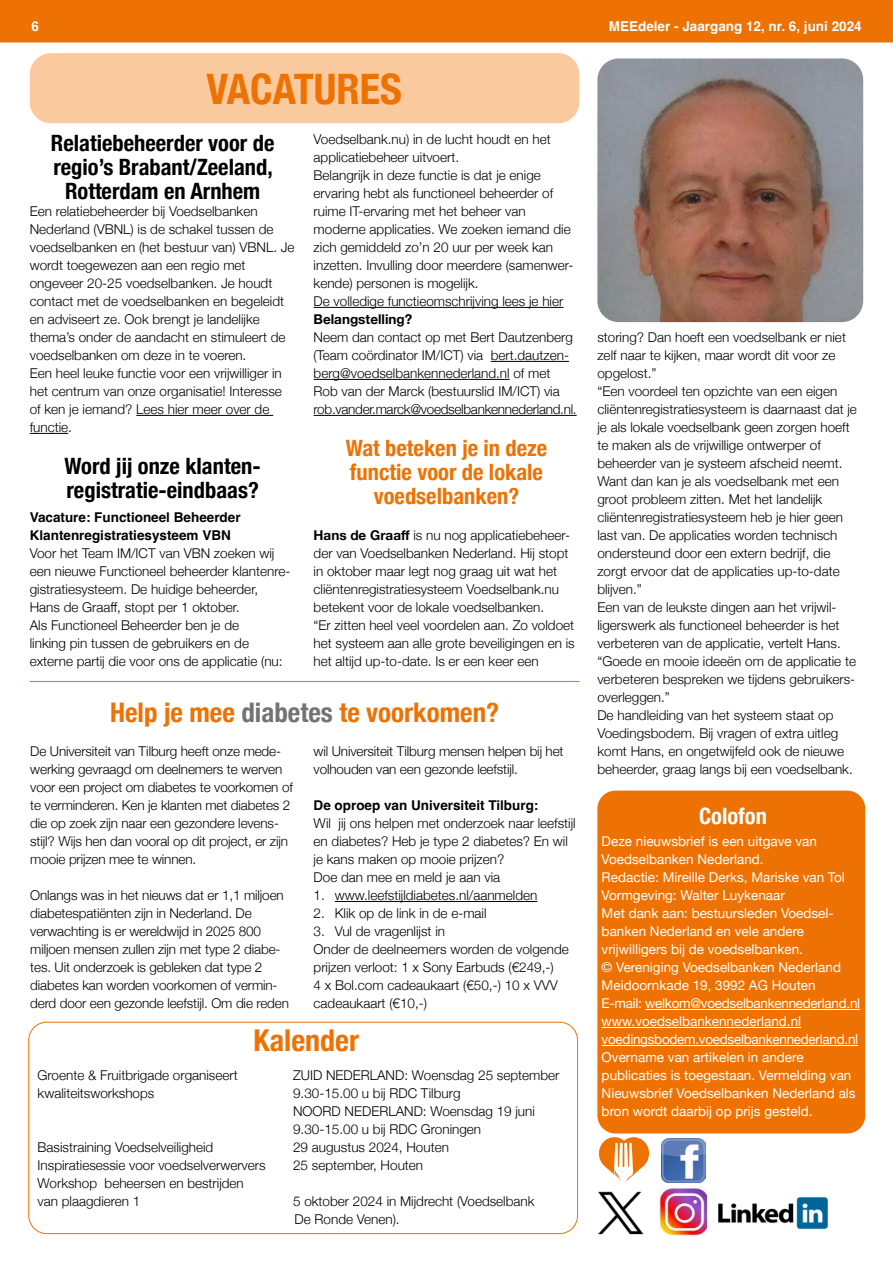
<style>
.page{position:relative;width:893px;height:1263px;background:#fff}
.page>*{position:absolute;margin:0;border:0;box-sizing:border-box;transform-origin:0 0}
.t1{font:700 condensed 42px "Helvetica Neue";color:#ee7203}
.t2{font:700 condensed 30px "Helvetica Neue";color:#ee7203}
.t3{font:700 condensed 27px "Helvetica Neue";color:#ee7203}
.t4{font:700 condensed 22.5px/24px "Helvetica Neue";color:#000;text-align:center}
.t5{font:700 condensed 22.5px/24px "Helvetica Neue";color:#ee7203;text-align:center}
.t6{font:700 condensed 22.5px "Helvetica Neue";color:#fff}
.t7{font:300 13.5px/18px "Helvetica Neue";color:#000}
.t8{font:13.5px/18px "Helvetica Neue";color:#fff}
.t9{font:700 13.5px/18px "Helvetica";color:#000}
.t10{font:700 13.5px "Helvetica";color:#fff}
.t11{font:700 13.5px "Helvetica Neue";color:#000}
.s1{font-weight:700}
.s2{color:#747373}
</style>
<div class="page">
<div style="left:0;top:0;width:893px;height:43px;background:#ee7203;border:2px solid #ee7203"></div>
<div style="left:597px;top:791px;width:268px;height:342px;background:#ee7203;border-radius:18px"></div>
<hr style="left:645px;top:1009px;width:215px;height:1px;background:#fff">
<hr style="left:602px;top:1027px;width:199px;height:1px;background:#fff">
<hr style="left:602px;top:1045px;width:256px;height:1px;background:#fff">
<img style="left:661px;top:1138px;width:44px;height:44px">
<img style="left:598px;top:1191px;width:46px;height:44px">
<img style="left:718px;top:1197px;width:110px;height:33px">
<svg style="left:599px;top:1137px;width:50px;height:44px"></svg>
<img style="left:659px;top:1186px;width:47px;height:50px">
<div style="left:28px;top:1022px;width:550px;height:212px;border:1px solid #ee7203;border-radius:18px"></div>
<div style="left:30px;top:53px;width:549px;height:70px;background:#fbc99e;border-radius:21px"></div>
<hr style="left:136px;top:415px;width:137px;height:1px;background:#000">
<hr style="left:30px;top:433px;width:38px;height:1px;background:#000">
<hr style="left:314px;top:307px;width:249px;height:1px;background:#000">
<hr style="left:491px;top:361px;width:78px;height:1px;background:#000">
<hr style="left:314px;top:379px;width:196px;height:1px;background:#000">
<hr style="left:314px;top:415px;width:263px;height:1px;background:#000">
<img style="left:597px;top:58px;width:266px;height:264px">
<hr style="left:30px;top:681px;width:549px;height:1px;background:#ee7203">
<hr style="left:335px;top:901px;width:202px;height:1px;background:#000">
<p class="t10" style="left:31px;top:18px;width:9px">6</p>
<p class="t10" style="left:609px;top:18px;width:254px">MEEdeler - Jaargang 12, nr. 6, juni 2024</p>
<h1 class="t1" style="left:207px;top:54px;width:197px">VACATURES</h1>
<h3 class="t4" style="left:51px;top:130px;width:225px">Relatiebeheerder voor de regio’s Brabant/Zeeland,<br>Rotterdam en Arnhem</h3>
<p class="t7" style="left:30px;top:201px;width:266px">Een relatiebeheerder bij Voedselbanken Nederland (VBNL) is de schakel tussen de voedselbanken en (het bestuur van) VBNL. Je wordt toegewezen aan een regio met ongeveer 20-25 voedselbanken. Je houdt contact met de voedselbanken en begeleidt en adviseert ze. Ook brengt je landelijke thema’s onder de aandacht en stimuleert de voedselbanken om deze in te voeren.<br>Een heel leuke functie voor een vrijwilliger in het centrum van onze organisatie! Interesse of ken je iemand? Lees hier meer over de functie.</p>
<h3 class="t4" style="left:65px;top:452px;width:198px;text-align:left">Word jij onze klanten&shy;registratie-eindbaas?</h3>
<p class="t9" style="left:30px;top:510px;width:212px">Vacature: Functioneel Beheerder<br>Klantenregistratiesysteem VBN</p>
<p class="t7" style="left:30px;top:543px;width:262px">Voor het Team IM/ICT van VBN zoeken wij een nieuwe Functioneel beheerder klantenre&shy;gistratiesysteem. De huidige beheerder, Hans de Graaff, stopt per 1 oktober.<br>Als Functioneel Beheerder ben je de<br>linking pin tussen de gebruikers en de externe partij die voor ons de applicatie (nu:</p>
<p class="t7" style="left:314px;top:129px;width:261px">Voedselbank.nu) in de lucht houdt en het applicatiebeheer uitvoert.<br>Belangrijk in deze functie is dat je enige ervaring hebt als functioneel beheerder of ruime IT-ervaring met het beheer van moderne applicaties. We zoeken iemand die zich gemiddeld zo’n 20 uur per week kan inzetten. Invulling door meerdere (samenwer&shy;kende) personen is mogelijk.<br>De volledige functieomschrijving lees je hier</p>
<p class="t11" style="left:314px;top:309px;width:100px">Belangstelling?</p>
<p class="t7" style="left:314px;top:327px;width:265px">Neem dan contact op met Bert Dautzenberg (Team coördinator IM/ICT) via bert.dautzen&shy;berg@voedselbankennederland.nl of met Rob van der Marck (bestuurslid IM/ICT) via rob.vander.marck@voedselbankennederland.nl.</p>
<h3 class="t5" style="left:346px;top:434px;width:203px">Wat beteken je in deze functie voor de lokale voedselbanken?</h3>
<p class="t7" style="left:314px;top:525px;width:263px"><span class="s1">Hans de Graaff</span> is nu nog applicatiebeheer&shy;der van Voedselbanken Nederland. Hij stopt in oktober maar legt nog graag uit wat het cliëntenregistratiesysteem Voedselbank.nu betekent voor de lokale voedselbanken.<br>“Er zitten heel veel voordelen aan. Zo voldoet het systeem aan alle grote beveiligingen en is het altijd up-to-date. Is er een keer een</p>
<h3 class="t3" style="left:110px;top:690px;width:391px">Help je mee <span class="s2">diabetes</span> te voorkomen?</h3>
<p class="t7" style="left:30px;top:741px;width:264px">De Universiteit van Tilburg heeft onze mede&shy;werking gevraagd om deelnemers te werven voor een project om diabetes te voorkomen of te verminderen. Ken je klanten met diabetes 2 die op zoek zijn naar een gezondere levens&shy;stijl? Wijs hen dan vooral op dit project, er zijn mooie prijzen mee te winnen.</p>
<p class="t7" style="left:30px;top:885px;width:260px">Onlangs was in het nieuws dat er 1,1 miljoen diabetespatiënten zijn in Nederland. De verwachting is er wereldwijd in 2025 800 miljoen mensen zullen zijn met type 2 diabe&shy;tes. Uit onderzoek is gebleken dat type 2 diabetes kan worden voorkomen of vermin&shy;derd door een gezonde leefstijl. Om die reden</p>
<p class="t7" style="left:314px;top:741px;width:252px">wil Universiteit Tilburg mensen helpen bij het volhouden van een gezonde leefstijl.</p>
<p class="t9" style="left:314px;top:798px;width:226px">De oproep van Universiteit Tilburg:</p>
<p class="t7" style="left:314px;top:813px;width:264px">Wil jij ons helpen met onderzoek naar leefstijl en diabetes? Heb je type 2 diabetes? En wil je kans maken op mooie prijzen?<br>Doe dan mee en meld je aan via</p>
<p class="t7" style="left:314px;top:885px;width:225px">1. www.leefstijldiabetes.nl/aanmelden</p>
<p class="t7" style="left:314px;top:903px;width:175px">2. Klik op de link in de e-mail</p>
<p class="t7" style="left:314px;top:921px;width:257px">3. Vul de vragenlijst in<br>Onder de deelneemers worden de volgende prijzen verloot: 1 x Sony Earbuds (€249,-)<br>4 x Bol.com cadeaukaart (€50,-) 10 x VVV cadeaukaart (€10,-)</p>
<h2 class="t2" style="left:254px;top:1016px;width:107px">Kalender</h2>
<p class="t7" style="left:38px;top:1065px;width:202px">Groente &amp; Fruitbrigade organiseert</p>
<p class="t7" style="left:293px;top:1065px;width:268px">ZUID NEDERLAND: Woensdag 25 september</p>
<p class="t7" style="left:38px;top:1083px;width:118px">kwaliteitsworkshops</p>
<p class="t7" style="left:293px;top:1083px;width:243px">9.30-15.00 u bij RDC Tilburg<br>NOORD NEDERLAND: Woensdag 19 juni<br>9.30-15.00 u bij RDC Groningen</p>
<p class="t7" style="left:38px;top:1137px;width:177px">Basistraining Voedselveiligheid</p>
<p class="t7" style="left:293px;top:1137px;width:157px">29 augustus 2024, Houten</p>
<p class="t7" style="left:38px;top:1155px;width:230px">Inspiratiesessie voor voedselverwervers</p>
<p class="t7" style="left:293px;top:1155px;width:132px">25 september, Houten</p>
<p class="t7" style="left:38px;top:1173px;width:208px">Workshop beheersen en bestrijden van plaagdieren 1</p>
<p class="t7" style="left:293px;top:1191px;width:243px">5 oktober 2024 in Mijdrecht (Voedselbank<br>De Ronde Venen).</p>
<p class="t7" style="left:597px;top:327px;width:261px">storing? Dan hoeft een voedselbank er niet zelf naar te kijken, maar wordt dit voor ze opgelost.”<br>“Een voordeel ten opzichte van een eigen cliëntenregistratiesysteem is daarnaast dat je je als lokale voedselbank geen zorgen hoeft te maken als de vrijwillige ontwerper of beheerder van je systeem afscheid neemt.<br>Want dan kan je als voedselbank met een groot probleem zitten. Met het landelijk cliëntenregistratiesysteem heb je hier geen last van. De applicaties worden technisch ondersteund door een extern bedrijf, die zorgt ervoor dat de applicaties up-to-date blijven.”<br>Een van de leukste dingen aan het vrijwil&shy;ligerswerk als functioneel beheerder is het verbeteren van de applicatie, vertelt Hans. “Goede en mooie ideeën om de applicatie te verbeteren bespreken we tijdens gebruikers&shy;overleggen.”<br>De handleiding van het systeem staat op Voedingsbodem. Bij vragen of extra uitleg komt Hans, en ongetwijfeld ook de nieuwe beheerder, graag langs bij een voedselbank.</p>
<h3 class="t6" style="left:699px;top:797px;width:69px">Colofon</h3>
<p class="t8" style="left:602px;top:833px;width:260px">Deze nieuwsbrief is een uitgave van Voedselbanken Nederland.<br>Redactie: Mireille Derks, Mariske van Tol Vormgeving: Walter Luykenaar<br>Met dank aan: bestuursleden Voedsel&shy;banken Nederland en vele andere vrijwilligers bij de voedselbanken.<br>© Vereniging Voedselbanken Nederland Meidoornkade 19, 3992 AG Houten<br>E-mail: welkom@voedselbankennederland.nl www.voedselbankennederland.nl voedingsbodem.voedselbankennederland.nl Overname van artikelen in andere publicaties is toegestaan. Vermelding van Nieuwsbrief Voedselbanken Nederland als bron wordt daarbij op prijs gesteld.</p>
</div>
